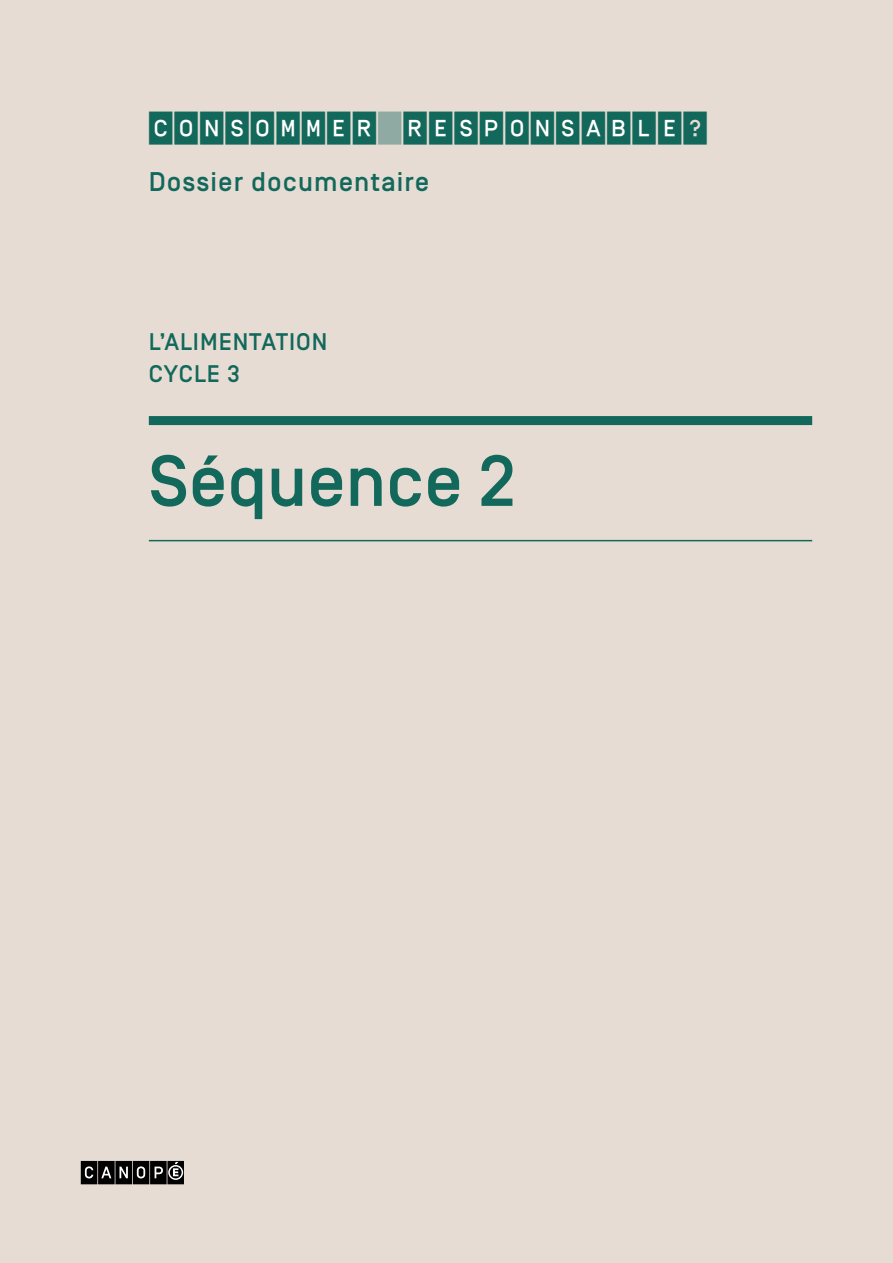
<style>
.page{position:relative;width:893px;height:1263px;background:#e6dcd3}
.page>*{position:absolute;margin:0;border:0;box-sizing:border-box;transform-origin:0 0}
.t1{font:500 72px "Simplon BP";color:#12685b}
.t2{font:500 33px "Simplon CNDP";letter-spacing:.04em;color:#12685b}
.t3{font:500 27px "Simplon BP";letter-spacing:.04em;color:#12685b}
.t4{font:500 24px/31.5px "Simplon BP";letter-spacing:.04em;color:#12685b}
</style>
<div class="page">
<svg style="left:81px;top:1161px;width:103px;height:23px;background:#2e2d2d"></svg>
<div style="left:151px;top:115px;width:20px;height:28px;background:#fff"></div>
<div style="left:176px;top:115px;width:20px;height:28px;background:#fff"></div>
<div style="left:202px;top:115px;width:19px;height:28px;background:#fff"></div>
<div style="left:227px;top:115px;width:19px;height:28px;background:#fff"></div>
<div style="left:252px;top:114px;width:19px;height:28px;background:#fff"></div>
<div style="left:277px;top:114px;width:19px;height:28px;background:#fff"></div>
<div style="left:304px;top:114px;width:19px;height:28px;background:#fff"></div>
<div style="left:329px;top:115px;width:19px;height:28px;background:#fff"></div>
<div style="left:354px;top:114px;width:20px;height:28px;background:#fff"></div>
<div style="left:404px;top:114px;width:20px;height:28px;background:#fff"></div>
<div style="left:432px;top:117px;width:19px;height:27px;background:#fff"></div>
<div style="left:456px;top:115px;width:20px;height:28px;background:#fff"></div>
<div style="left:481px;top:114px;width:20px;height:28px;background:#fff"></div>
<div style="left:508px;top:115px;width:19px;height:28px;background:#fff"></div>
<div style="left:532px;top:115px;width:19px;height:28px;background:#fff"></div>
<div style="left:558px;top:115px;width:19px;height:28px;background:#fff"></div>
<div style="left:584px;top:115px;width:20px;height:28px;background:#fff"></div>
<div style="left:609px;top:114px;width:20px;height:28px;background:#fff"></div>
<div style="left:633px;top:115px;width:20px;height:28px;background:#fff"></div>
<div style="left:661px;top:115px;width:19px;height:28px;background:#fff"></div>
<div style="left:149px;top:416px;width:663px;height:9px;background:#12685b"></div>
<hr style="left:149px;top:540px;width:663px;height:1px;background:#12685b">
<p class="t2" style="left:149px;top:112px;width:560px">CONSOMMER RESPONSABLE?</p>
<p class="t3" style="left:149px;top:166px;width:282px">Dossier documentaire</p>
<p class="t4" style="left:149px;top:327px;width:180px">L’ALIMENTATION<br>CYCLE 3</p>
<h1 class="t1" style="left:149px;top:440px;width:368px">Séquence 2</h1>
</div>
